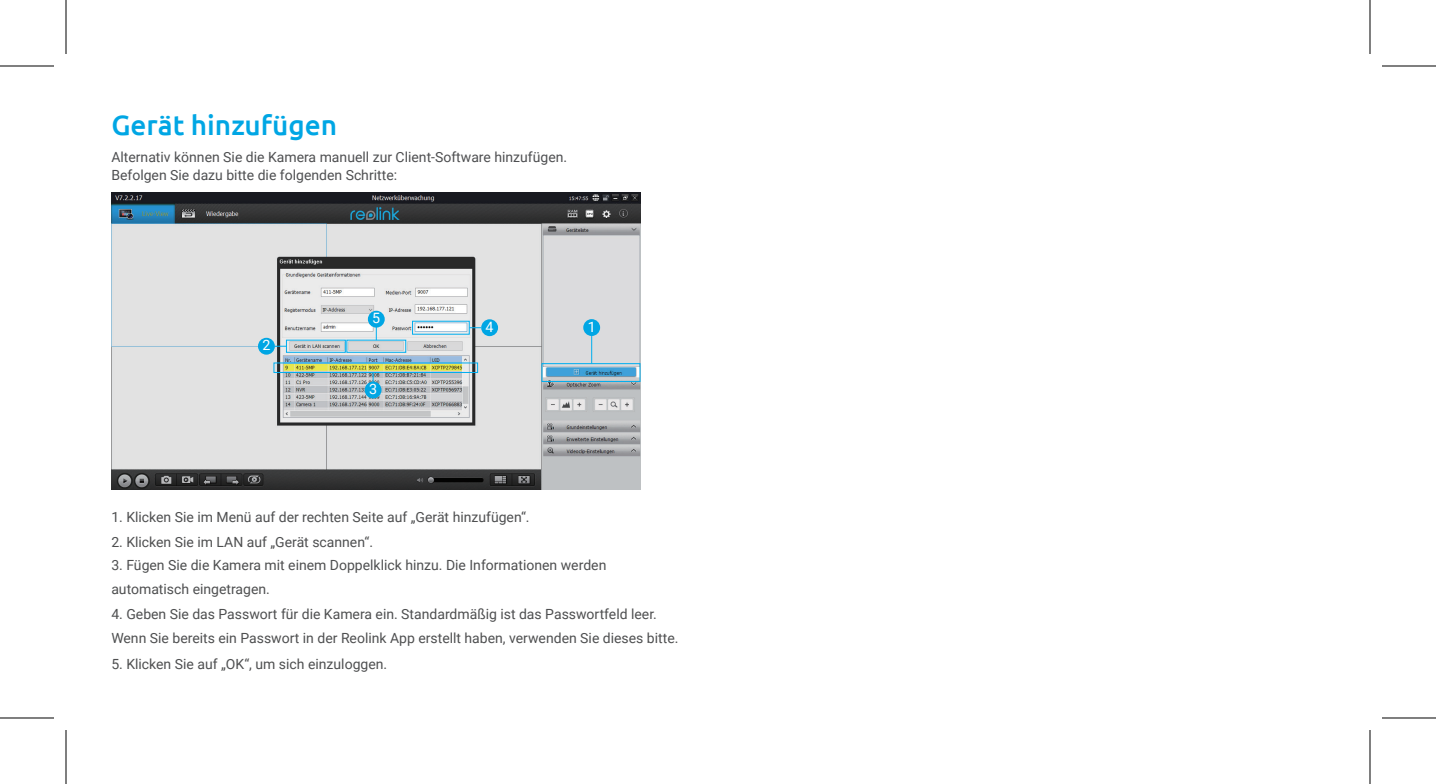
<style>
.page{position:relative;width:1436px;height:784px;background:#fff}
.page>*{position:absolute;margin:0;border:0;box-sizing:border-box;transform-origin:0 0}
.t1{font:500 28px "Ubuntu";color:#00a6e4}
.t2{font:14.2px "Roboto";color:#fff}
.t3{font:14px/24px "Roboto";color:#4e4f50}
.t4{font:14px/18px "Roboto";color:#4e4f51}
</style>
<div class="page">
<img style="left:111px;top:193px;width:529px;height:297px">
<div style="left:274px;top:363px;width:204px;height:10px;border:1px solid #00aeef"></div>
<div style="left:365px;top:382px;width:17px;height:16px;background:#00a6e4;border-radius:50%"></div>
<div style="left:286px;top:340px;width:60px;height:13px;border:1px solid #00aeef"></div>
<div style="left:346px;top:340px;width:60px;height:13px;border:1px solid #00aeef"></div>
<svg style="left:376px;top:328px;width:1px;height:12px"></svg>
<div style="left:258px;top:338px;width:17px;height:17px;background:#00a6e4;border-radius:50%"></div>
<div style="left:368px;top:311px;width:17px;height:17px;background:#00a6e4;border-radius:50%"></div>
<div style="left:481px;top:319px;width:17px;height:17px;background:#00a6e4;border-radius:50%"></div>
<svg style="left:469px;top:327px;width:12px;height:1px"></svg>
<div style="left:541px;top:363px;width:99px;height:19px;border:1px solid #00aeef"></div>
<svg style="left:591px;top:336px;width:1px;height:28px"></svg>
<div style="left:583px;top:319px;width:17px;height:17px;background:#00a6e4;border-radius:50%"></div>
<hr style="left:0;top:66px;width:54px;height:1px;background:#000">
<hr style="left:1382px;top:66px;width:54px;height:1px;background:#000">
<hr style="left:0;top:718px;width:54px;height:1px;background:#000">
<hr style="left:1382px;top:718px;width:54px;height:1px;background:#000">
<hr style="left:66px;top:0;width:1px;height:54px;background:#000">
<hr style="left:66px;top:730px;width:1px;height:54px;background:#000">
<hr style="left:1370px;top:0;width:1px;height:54px;background:#000">
<hr style="left:1370px;top:730px;width:1px;height:54px;background:#000">
<h1 class="t1" style="left:111px;top:107px;width:227px">Gerät hinzufügen</h1>
<p class="t4" style="left:111px;top:147px;width:457px">Alternativ können Sie die Kamera manuell zur Client-Software hinzufügen.<br>Befolgen Sie dazu bitte die folgenden Schritte:</p>
<p class="t2" style="left:262px;top:335px;width:10px">2</p>
<p class="t2" style="left:372px;top:308px;width:10px">5</p>
<p class="t2" style="left:369px;top:379px;width:10px">3</p>
<p class="t2" style="left:486px;top:317px;width:10px">4</p>
<p class="t2" style="left:588px;top:317px;width:10px">1</p>
<p class="t3" style="left:111px;top:505px;width:420px">1. Klicken Sie im Menü auf der rechten Seite auf „Gerät hinzufügen“.</p>
<p class="t3" style="left:111px;top:530px;width:263px">2. Klicken Sie im LAN auf „Gerät scannen“.</p>
<p class="t3" style="left:111px;top:552px;width:497px">3. Fügen Sie die Kamera mit einem Doppelklick hinzu. Die Informationen werden automatisch eingetragen.</p>
<p class="t3" style="left:111px;top:601px;width:569px">4. Geben Sie das Passwort für die Kamera ein. Standardmäßig ist das Passwortfeld leer.<br>Wenn Sie bereits ein Passwort in der Reolink App erstellt haben, verwenden Sie dieses bitte.</p>
<p class="t3" style="left:111px;top:651px;width:277px">5. Klicken Sie auf „OK“, um sich einzuloggen.</p>
</div>
